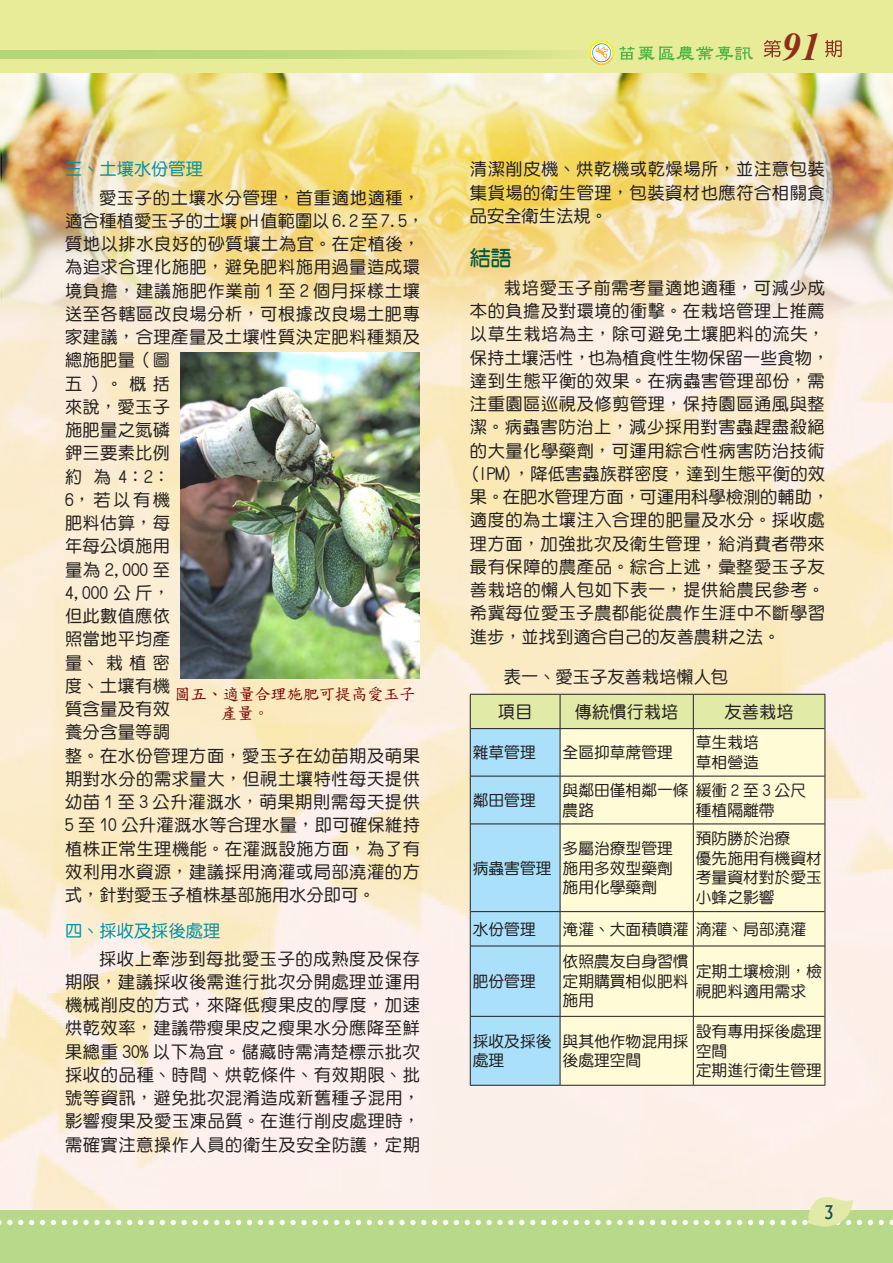
<style>
.page{position:relative;width:893px;height:1263px;background:#fff}
.page>*{position:absolute;margin:0;border:0;box-sizing:border-box;transform-origin:0 0}
.t1{font:italic 700 39px "Times New Roman";color:#8d2f1a}
.t2{font:21px "DF Yuan Bd HK BF";color:#005940}
.t3{font:500 18px "Albertus";color:#174859;scale:.9 1}
.t4{font:17.25px/23.2px "DF Yuan Md HK BF";letter-spacing:.03em;color:#231f20}
.t5{font:17.25px "DF Yuan Md HK BF";color:#00929e}
.t6{font:17.25px "DF Yuan Md HK BF";color:#231f20}
.t7{font:16.5px/19.5px "DF Kai Shu SB Estd BF";letter-spacing:-.025em;color:#790100}
.t8{font:15.75px/19.5px "DF Yuan Md HK BF";color:#231f20}
.t9{font:15.75px "DF Yuan Md HK BF";letter-spacing:.25em;color:#231f20}
</style>
<div class="page">
<img style="left:0;top:340px;width:893px;height:852px">
<img style="left:0;top:72px;width:893px;height:268px">
<div style="left:0;top:1210px;width:893px;height:53px;background:#b8d989"></div>
<div style="left:0;top:0;width:893px;height:72px;background:#e8ec99"></div>
<svg style="left:0;top:50px;width:590px;height:8px;background:#c0db7f"></svg>
<svg style="left:764px;top:40px;width:17px;height:18px"></svg>
<svg style="left:825px;top:40px;width:17px;height:17px"></svg>
<svg style="left:590px;top:41px;width:163px;height:24px"></svg>
<svg style="left:0;top:1192px;width:893px;height:35px"></svg>
<svg style="left:471px;top:695px;width:354px;height:390px;background:#b7e0e0"></svg>
<div style="left:561px;top:729px;width:264px;height:356px;background:#fffbd6"></div>
<hr style="left:560px;top:695px;width:1px;height:33px;background:#231f20">
<hr style="left:693px;top:695px;width:1px;height:33px;background:#231f20">
<hr style="left:471px;top:728px;width:89px;height:1px;background:#231f20">
<hr style="left:560px;top:728px;width:133px;height:1px;background:#231f20">
<hr style="left:560px;top:729px;width:1px;height:47px;background:#231f20">
<hr style="left:693px;top:728px;width:132px;height:1px;background:#231f20">
<hr style="left:693px;top:729px;width:1px;height:47px;background:#231f20">
<hr style="left:471px;top:776px;width:89px;height:1px;background:#231f20">
<hr style="left:560px;top:776px;width:133px;height:1px;background:#231f20">
<hr style="left:560px;top:776px;width:1px;height:48px;background:#231f20">
<hr style="left:693px;top:776px;width:132px;height:1px;background:#231f20">
<hr style="left:693px;top:776px;width:1px;height:48px;background:#231f20">
<hr style="left:471px;top:824px;width:89px;height:1px;background:#231f20">
<hr style="left:560px;top:824px;width:133px;height:1px;background:#231f20">
<hr style="left:560px;top:824px;width:1px;height:87px;background:#231f20">
<hr style="left:693px;top:824px;width:132px;height:1px;background:#231f20">
<hr style="left:693px;top:824px;width:1px;height:87px;background:#231f20">
<hr style="left:471px;top:911px;width:89px;height:1px;background:#231f20">
<hr style="left:560px;top:911px;width:133px;height:1px;background:#231f20">
<hr style="left:560px;top:912px;width:1px;height:34px;background:#231f20">
<hr style="left:693px;top:911px;width:132px;height:1px;background:#231f20">
<hr style="left:693px;top:912px;width:1px;height:34px;background:#231f20">
<hr style="left:471px;top:946px;width:89px;height:1px;background:#231f20">
<hr style="left:560px;top:946px;width:133px;height:1px;background:#231f20">
<hr style="left:560px;top:946px;width:1px;height:70px;background:#231f20">
<hr style="left:693px;top:946px;width:132px;height:1px;background:#231f20">
<hr style="left:693px;top:946px;width:1px;height:70px;background:#231f20">
<hr style="left:471px;top:1016px;width:89px;height:1px;background:#231f20">
<hr style="left:560px;top:1016px;width:133px;height:1px;background:#231f20">
<hr style="left:560px;top:1016px;width:1px;height:69px;background:#231f20">
<hr style="left:693px;top:1016px;width:132px;height:1px;background:#231f20">
<hr style="left:693px;top:1016px;width:1px;height:69px;background:#231f20">
<hr style="left:470px;top:694px;width:90px;height:1px;background:#231f20">
<hr style="left:470px;top:695px;width:1px;height:34px;background:#231f20">
<hr style="left:560px;top:694px;width:133px;height:1px;background:#231f20">
<hr style="left:693px;top:694px;width:132px;height:1px;background:#231f20">
<hr style="left:825px;top:695px;width:1px;height:34px;background:#231f20">
<hr style="left:470px;top:729px;width:1px;height:47px;background:#231f20">
<hr style="left:825px;top:729px;width:1px;height:47px;background:#231f20">
<hr style="left:470px;top:776px;width:1px;height:48px;background:#231f20">
<hr style="left:825px;top:776px;width:1px;height:48px;background:#231f20">
<hr style="left:470px;top:824px;width:1px;height:88px;background:#231f20">
<hr style="left:825px;top:824px;width:1px;height:88px;background:#231f20">
<hr style="left:470px;top:912px;width:1px;height:34px;background:#231f20">
<hr style="left:825px;top:912px;width:1px;height:34px;background:#231f20">
<hr style="left:470px;top:946px;width:1px;height:70px;background:#231f20">
<hr style="left:825px;top:946px;width:1px;height:70px;background:#231f20">
<hr style="left:470px;top:1016px;width:1px;height:69px;background:#231f20">
<hr style="left:825px;top:1016px;width:1px;height:69px;background:#231f20">
<hr style="left:470px;top:1085px;width:90px;height:1px;background:#231f20">
<hr style="left:560px;top:1085px;width:133px;height:1px;background:#231f20">
<hr style="left:693px;top:1085px;width:132px;height:1px;background:#231f20">
<img style="left:181px;top:352px;width:238px;height:326px">
<p class="t5" style="left:65px;top:161px;width:139px">三、土壤水份管理</p>
<p class="t4" style="left:65px;top:186px;width:361px;text-indent:34px">愛玉子的土壤水分管理，首重適地適種，適合種植愛玉子的土壤 pH 值範圍以 6.2 至 7.5，質地以排水良好的砂質壤土為宜。在定植後，為追求合理化施肥，避免肥料施用過量造成環境負擔，建議施肥作業前 1 至 2 個月採樣土壤送至各轄區改良場分析，可根據改良場土肥專家建議，合理產量及土壤性質決定肥料種類及總施肥量（圖<br>五）。概括<br>來說，愛玉子<br>施肥量之氮磷<br>鉀三要素比例<br>約 為 4：2：<br>6，若以有機<br>肥料估算，每<br>年每公頃施用<br>量為 2,000 至<br>4,000 公斤，<br>但此數值應依<br>照當地平均產<br>量、栽植密<br>度、土壤有機<br>質含量及有效<br>養分含量等調<br>整。在水份管理方面，愛玉子在幼苗期及萌果期對水分的需求量大，但視土壤特性每天提供幼苗 1 至 3 公升灌溉水，萌果期則需每天提供<br>5 至 10 公升灌溉水等合理水量，即可確保維持植株正常生理機能。在灌溉設施方面，為了有效利用水資源，建議採用滴灌或局部澆灌的方式，針對愛玉子植株基部施用水分即可。</p>
<p class="t5" style="left:65px;top:922px;width:157px">四、採收及採後處理</p>
<p class="t4" style="left:65px;top:947px;width:357px;text-align:justify;text-indent:34px">採收上牽涉到每批愛玉子的成熟度及保存期限，建議採收後需進行批次分開處理並運用機械削皮的方式，來降低瘦果皮的厚度，加速烘乾效率，建議帶瘦果皮之瘦果水分應降至鮮果總重 30% 以下為宜。儲藏時需清楚標示批次採收的品種、時間、烘乾條件、有效期限、批號等資訊，避免批次混淆造成新舊種子混用，影響瘦果及愛玉凍品質。在進行削皮處理時，需確實注意操作人員的衛生及安全防護，定期</p>
<p class="t7" style="left:221px;top:684px;width:196px;text-indent:-47px">圖五、適量合理施肥可提高愛玉子產量。</p>
<h1 class="t1" style="left:781px;top:19px;width:40px">91</h1>
<p class="t4" style="left:470px;top:158px;width:356px;text-align:justify">清潔削皮機、烘乾機或乾燥場所，並注意包裝集貨場的衛生管理，包裝資材也應符合相關食品安全衛生法規。</p>
<p class="t2" style="left:470px;top:247px;width:43px">結語</p>
<p class="t4" style="left:470px;top:276px;width:361px;text-indent:34px">栽培愛玉子前需考量適地適種，可減少成本的負擔及對環境的衝擊。在栽培管理上推薦以草生栽培為主，除可避免土壤肥料的流失，保持土壤活性，也為植食性生物保留一些食物，達到生態平衡的效果。在病蟲害管理部份，需注重園區巡視及修剪管理，保持園區通風與整潔。病蟲害防治上，減少採用對害蟲趕盡殺絕的大量化學藥劑，可運用綜合性病害防治技術(IPM)，降低害蟲族群密度，達到生態平衡的效果。在肥水管理方面，可運用科學檢測的輔助，適度的為土壤注入合理的肥量及水分。採收處理方面，加強批次及衛生管理，給消費者帶來最有保障的農產品。綜合上述，彙整愛玉子友善栽培的懶人包如下表一，提供給農民參考。希冀每位愛玉子農都能從農作生涯中不斷學習進步，並找到適合自己的友善農耕之法。</p>
<p class="t6" style="left:504px;top:668px;width:226px">表一、愛玉子友善栽培懶人包</p>
<p class="t4" style="left:498px;top:700px;width:36px">項目</p>
<p class="t4" style="left:575px;top:700px;width:105px">傳統慣行栽培</p>
<p class="t4" style="left:725px;top:700px;width:70px">友善栽培</p>
<p class="t8" style="left:473px;top:743px;width:64px">雜草管理</p>
<p class="t8" style="left:563px;top:743px;width:112px">全區抑草蓆管理</p>
<p class="t8" style="left:696px;top:733px;width:64px">草生栽培</p>
<p class="t8" style="left:696px;top:752px;width:64px">草相營造</p>
<p class="t8" style="left:473px;top:790px;width:64px">鄰田管理</p>
<p class="t8" style="left:563px;top:780px;width:127px">與鄰田僅相鄰一條農路</p>
<p class="t9" style="left:696px;top:782px;width:112px">緩衝2至3公尺</p>
<p class="t8" style="left:696px;top:800px;width:80px">種植隔離帶</p>
<p class="t8" style="left:473px;top:858px;width:80px">病蟲害管理</p>
<p class="t8" style="left:563px;top:838px;width:112px">多屬治療型管理</p>
<p class="t8" style="left:563px;top:858px;width:112px">施用多效型藥劑</p>
<p class="t8" style="left:563px;top:877px;width:96px">施用化學藥劑</p>
<p class="t8" style="left:696px;top:829px;width:96px">預防勝於治療</p>
<p class="t8" style="left:696px;top:848px;width:127px">優先施用有機資材</p>
<p class="t8" style="left:696px;top:868px;width:127px">考量資材對於愛玉小蜂之影響</p>
<p class="t8" style="left:473px;top:919px;width:64px">水份管理</p>
<p class="t8" style="left:563px;top:919px;width:127px">淹灌、大面積噴灌</p>
<p class="t8" style="left:696px;top:919px;width:112px">滴灌、局部澆灌</p>
<p class="t8" style="left:473px;top:971px;width:64px">肥份管理</p>
<p class="t8" style="left:563px;top:952px;width:127px">依照農友自身習慣</p>
<p class="t8" style="left:563px;top:971px;width:127px">定期購買相似肥料施用</p>
<p class="t8" style="left:696px;top:962px;width:127px">定期土壤檢測，檢視肥料適用需求</p>
<p class="t8" style="left:473px;top:1031px;width:80px">採收及採後處理</p>
<p class="t8" style="left:563px;top:1031px;width:127px">與其他作物混用採後處理空間</p>
<p class="t8" style="left:696px;top:1021px;width:127px">設有專用採後處理空間</p>
<p class="t8" style="left:696px;top:1060px;width:127px">定期進行衛生管理</p>
<p class="t3" style="left:824px;top:1201px;width:13px">3</p>
</div>
